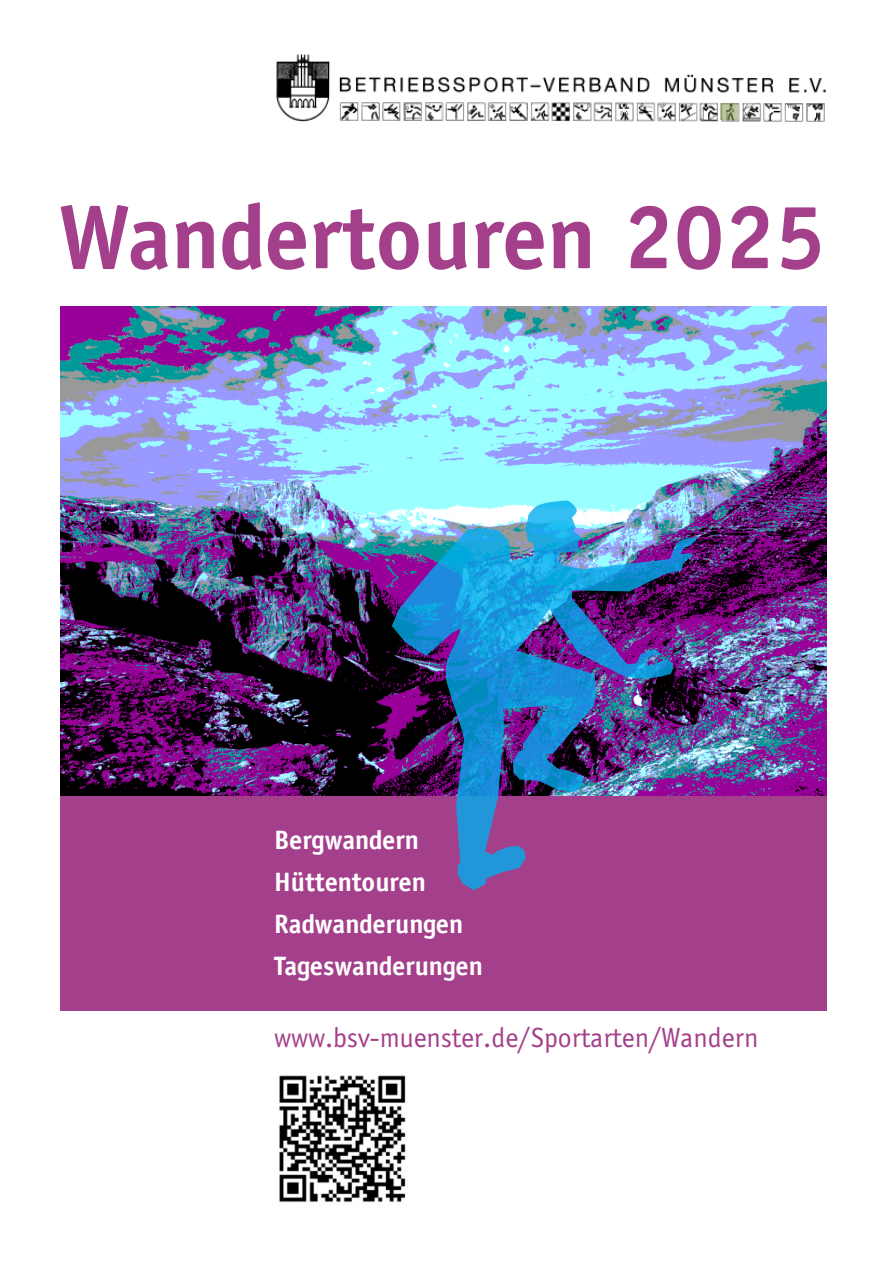
<style>
.page{position:relative;width:893px;height:1263px;background:#fff}
.page>*{position:absolute;margin:0;border:0;box-sizing:border-box;transform-origin:0 0}
.t1{font:700 91.05px "Officina Sans LT";color:#a4408b}
.t2{font:28.65px "Officina Sans";color:#a4408b}
.t3{font:700 26.55px/42px "Officina Sans LT";color:#fff}
</style>
<div class="page">
<img style="left:60px;top:306px;width:767px;height:490px">
<div style="left:60px;top:796px;width:767px;height:215px;background:#a4408b"></div>
<img style="left:279px;top:1075px;width:127px;height:128px">
<svg style="left:392px;top:500px;width:304px;height:390px"></svg>
<img style="left:276px;top:55px;width:550px;height:67px">
<div style="left:720px;top:103px;width:17px;height:17px;background:#728d3a;opacity:.49"></div>
<h1 class="t1" style="left:58px;top:180px;width:769px">Wandertouren 2025</h1>
<p class="t3" style="left:274px;top:819px;width:211px">Bergwandern<br>Hüttentouren<br>Radwanderungen<br>Tageswanderungen</p>
<p class="t2" style="left:274px;top:1023px;width:486px">www.bsv-muenster.de/Sportarten/Wandern</p>
</div>
